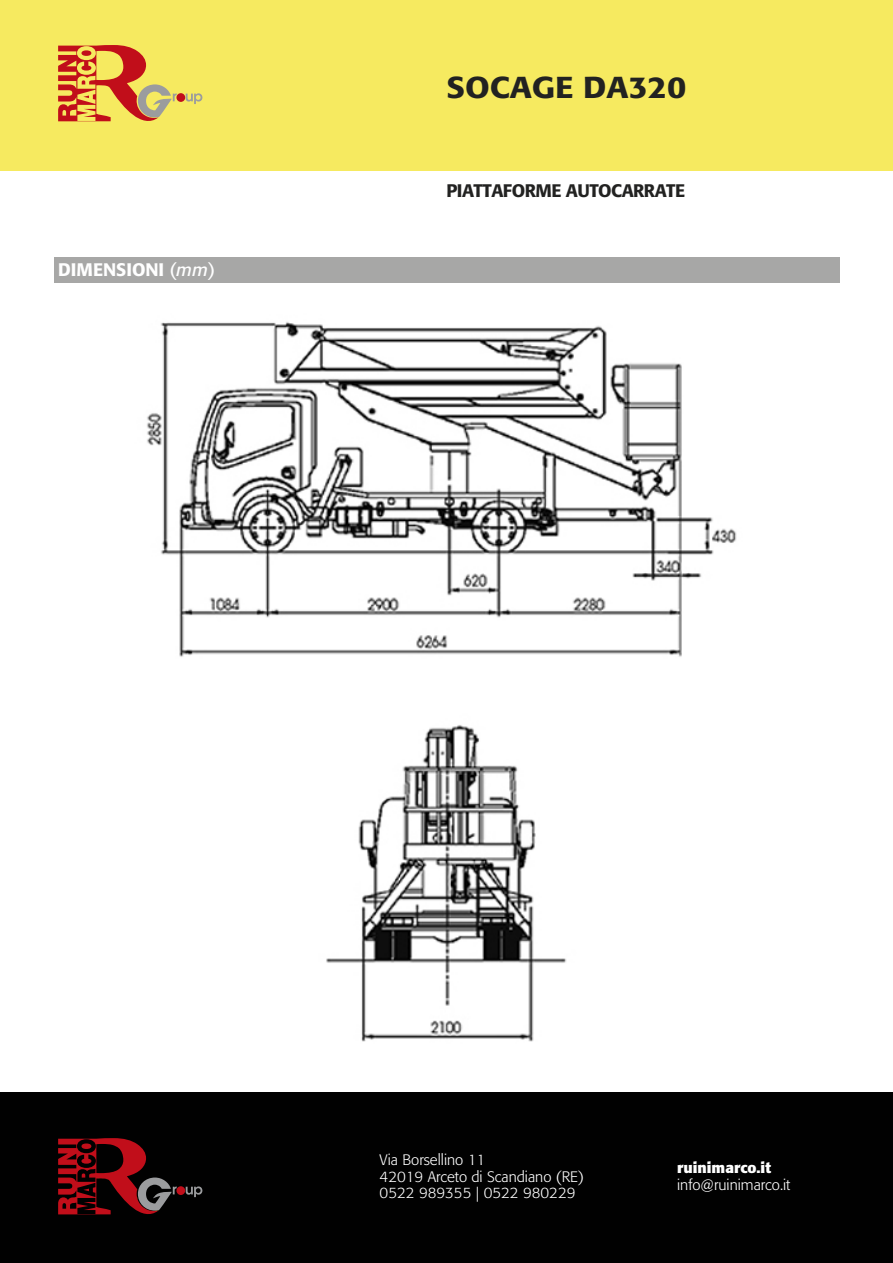
<style>
.page{position:relative;width:893px;height:1263px;background:#fff}
.page>*{position:absolute;margin:0;border:0;box-sizing:border-box;transform-origin:0 0}
.t1{font:500 30px "Formata";color:#222221;scale:1.1 1}
.t2{font:500 18px "Formata";letter-spacing:-.025em;color:#222221}
.t3{font:500 18px "Formata";color:#fff}
.t4{font:300 15px/16.5px "Formata";color:#fff}
.t5{font:700 15px "Formata";color:#fff}
.s1{font-weight:400}
.s2{font-weight:400;font-style:italic}
</style>
<div class="page">
<img style="left:147px;top:322px;width:590px;height:720px">
<div style="left:54px;top:258px;width:785px;height:25px;background:#a7a7a6"></div>
<div style="left:0;top:0;width:893px;height:170px;background:#f6ea60"></div>
<div style="left:0;top:1093px;width:893px;height:170px;background:#010101"></div>
<svg style="left:186px;top:93px;width:16px;height:11px"></svg>
<div style="left:176px;top:93px;width:9px;height:9px;background:#c10e1a;border-radius:50%"></div>
<svg style="left:58px;top:45px;width:119px;height:77px"></svg>
<svg style="left:186px;top:1186px;width:16px;height:11px"></svg>
<div style="left:176px;top:1186px;width:9px;height:9px;background:#c10e1a;border-radius:50%"></div>
<svg style="left:58px;top:1138px;width:119px;height:77px"></svg>
<p class="t3" style="left:58px;top:259px;width:159px">DIMENSIONI <span class="s1">(</span><span class="s2">mm</span><span class="s1">)</span></p>
<h1 class="t1" style="left:446px;top:68px;width:220px">SOCAGE DA320</h1>
<p class="t2" style="left:446px;top:179px;width:240px">PIATTAFORME AUTOCARRATE</p>
<p class="t4" style="left:380px;top:1152px;width:206px">Via Borsellino 11<br>42019 Arceto di Scandiano (RE)<br>0522 989355 | 0522 980229</p>
<p class="t5" style="left:677px;top:1158px;width:95px">ruinimarco.it</p>
<p class="t4" style="left:677px;top:1176px;width:115px">info@ruinimarco.it</p>
</div>
